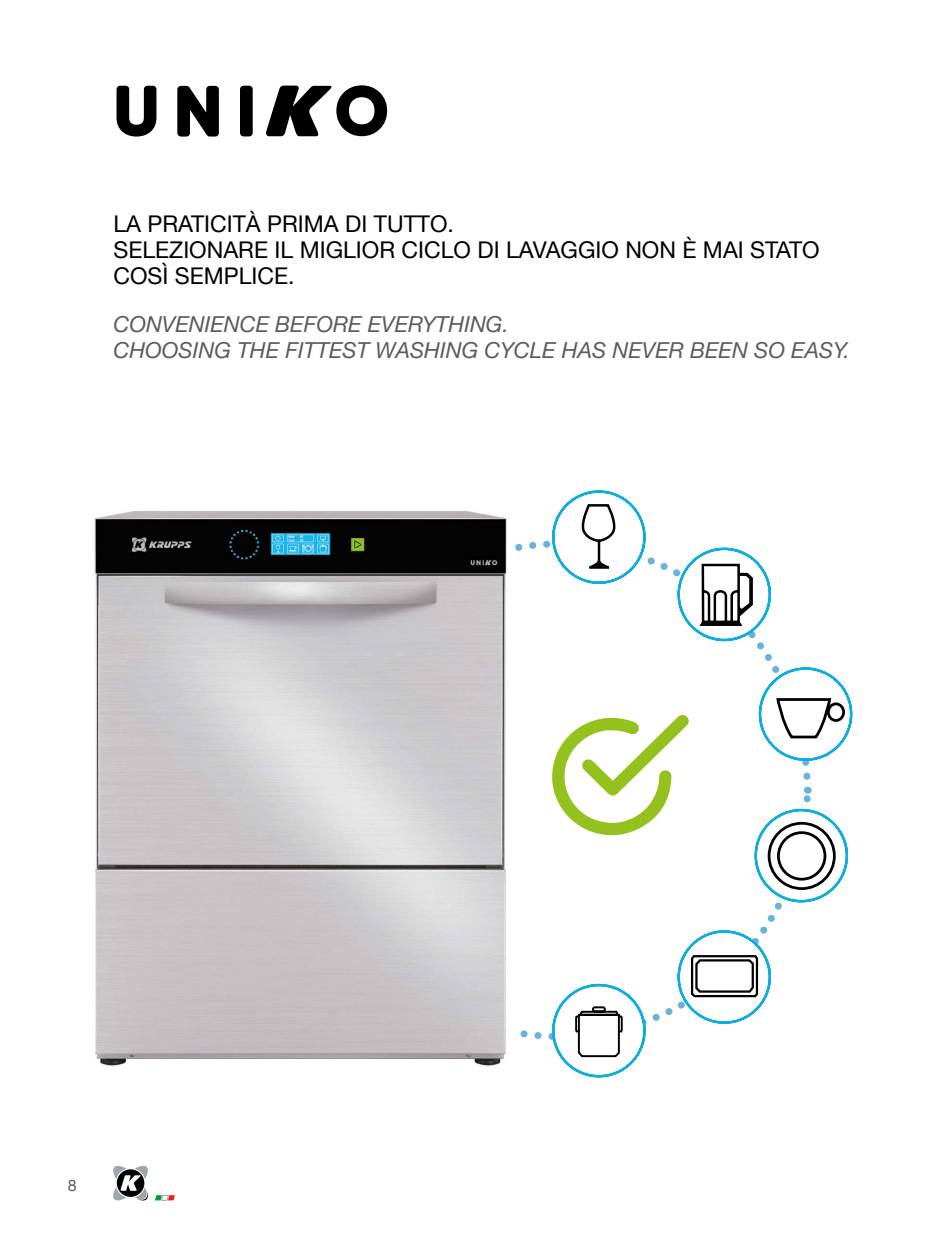
<style>
.page{position:relative;width:936px;height:1248px;background:#fff}
.page>*{position:absolute;margin:0;border:0;box-sizing:border-box;transform-origin:0 0}
.t1{font:23px "Helvetica Neue";color:#000}
.t2{font:italic 22px "Helvetica Neue";color:#5c5c5b}
.t3{font:16px "Helvetica Neue";color:#5c5c5b}
</style>
<div class="page">
<svg style="left:155px;top:1194px;width:20px;height:7px"></svg>
<svg style="left:113px;top:1165px;width:35px;height:36px"></svg>
<svg style="left:646px;top:789px;width:166px;height:235px"></svg>
<svg style="left:647px;top:557px;width:164px;height:223px"></svg>
<svg style="left:116px;top:85px;width:41px;height:52px"></svg>
<svg style="left:177px;top:85px;width:42px;height:52px"></svg>
<div style="left:240px;top:86px;width:13px;height:50px;background:#000"></div>
<svg style="left:266px;top:85px;width:122px;height:52px"></svg>
<svg style="left:552px;top:490px;width:94px;height:94px"></svg>
<svg style="left:676px;top:547px;width:96px;height:95px"></svg>
<svg style="left:757px;top:666px;width:96px;height:96px"></svg>
<div style="left:826px;top:702px;width:18px;height:19px;border:3px solid #000;border-radius:50%"></div>
<svg style="left:753px;top:807px;width:96px;height:96px"></svg>
<svg style="left:676px;top:929px;width:96px;height:95px"></svg>
<svg style="left:551px;top:983px;width:95px;height:95px"></svg>
<svg style="left:552px;top:713px;width:137px;height:130px"></svg>
<img style="left:94px;top:511px;width:413px;height:555px">
<p class="t1" style="left:113px;top:207px;width:342px">LA PRATICITÀ PRIMA DI TUTTO.</p>
<p class="t1" style="left:113px;top:233px;width:707px">SELEZIONARE IL MIGLIOR CICLO DI LAVAGGIO NON È MAI STATO</p>
<p class="t1" style="left:113px;top:259px;width:183px">COSÌ SEMPLICE.</p>
<p class="t2" style="left:113px;top:308px;width:397px">CONVENIENCE BEFORE EVERYTHING.</p>
<p class="t2" style="left:113px;top:334px;width:738px">CHOOSING THE FITTEST WASHING CYCLE HAS NEVER BEEN SO EASY.</p>
<p class="t3" style="left:68px;top:1173px;width:10px">8</p>
</div>
